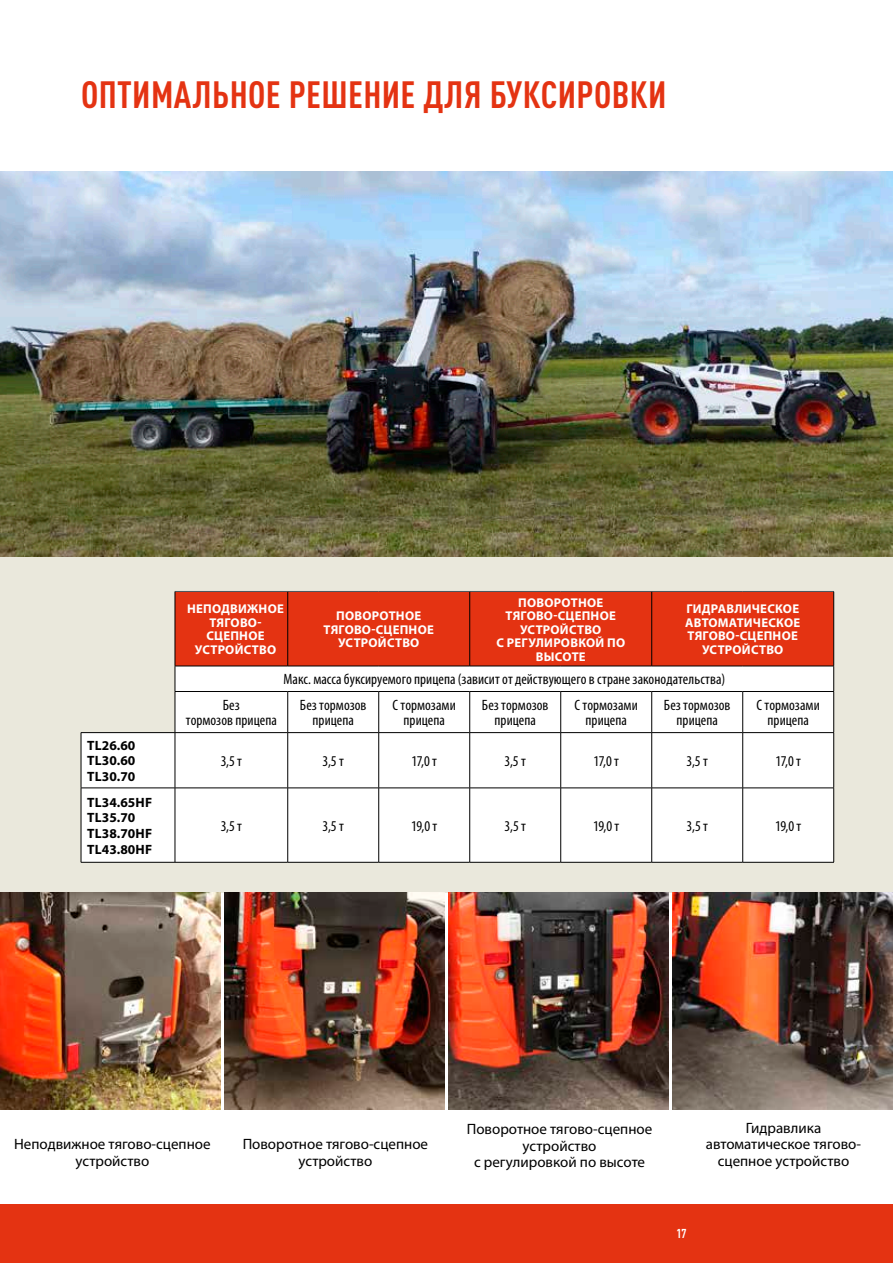
<style>
.page{position:relative;width:893px;height:1263px;background:#fff}
.page>*{position:absolute;margin:0;border:0;box-sizing:border-box;transform-origin:0 0}
.t1{font:700 condensed 37.5px "DIN Pro";letter-spacing:.01em;color:#e43312}
.t2{font:condensed 15px/15px "Myriad Pro";color:#000;text-align:center}
.t3{font:15px/16.5px "Myriad Pro";color:#000;text-align:center}
.t4{font:700 13.5px/15.8px "Myriad Pro";letter-spacing:.01em;color:#000;text-align:justify}
.t5{font:700 12.75px/13.5px "Myriad Pro";letter-spacing:.02em;color:#fff;text-align:center}
.t6{font:700 condensed 12.75px "DIN Pro";color:#fff}
</style>
<div class="page">
<div style="left:0;top:1204px;width:893px;height:59px;background:#e43312"></div>
<div style="left:0;top:549px;width:893px;height:343px;background:#eae8dc"></div>
<img style="left:0;top:172px;width:893px;height:385px">
<img style="left:1px;top:892px;width:219px;height:217px">
<img style="left:224px;top:892px;width:221px;height:217px">
<img style="left:448px;top:892px;width:221px;height:217px">
<img style="left:673px;top:892px;width:220px;height:217px">
<img style="left:0;top:892px;width:1px;height:149px">
<img style="left:0;top:1036px;width:1px;height:156px">
<div style="left:176px;top:592px;width:657px;height:74px;background:#e43312"></div>
<div style="left:82px;top:666px;width:751px;height:196px;background:#fff"></div>
<hr style="left:175px;top:591px;width:113px;height:1px;background:#4c555c">
<hr style="left:288px;top:591px;width:91px;height:1px;background:#4c555c">
<hr style="left:379px;top:591px;width:91px;height:1px;background:#4c555c">
<hr style="left:470px;top:591px;width:91px;height:1px;background:#4c555c">
<hr style="left:561px;top:591px;width:91px;height:1px;background:#4c555c">
<hr style="left:652px;top:591px;width:91px;height:1px;background:#4c555c">
<hr style="left:743px;top:591px;width:91px;height:1px;background:#4c555c">
<hr style="left:175px;top:592px;width:1px;height:74px;background:#000">
<hr style="left:287px;top:592px;width:1px;height:74px;background:#000">
<hr style="left:469px;top:592px;width:1px;height:74px;background:#000">
<hr style="left:651px;top:592px;width:1px;height:74px;background:#000">
<hr style="left:833px;top:592px;width:1px;height:74px;background:#000">
<hr style="left:175px;top:666px;width:113px;height:1px;background:#000">
<svg style="left:175px;top:666px;width:1px;height:25px"></svg>
<hr style="left:288px;top:666px;width:91px;height:1px;background:#000">
<hr style="left:379px;top:666px;width:91px;height:1px;background:#000">
<hr style="left:470px;top:666px;width:91px;height:1px;background:#000">
<hr style="left:561px;top:666px;width:91px;height:1px;background:#000">
<hr style="left:652px;top:666px;width:91px;height:1px;background:#000">
<hr style="left:743px;top:666px;width:91px;height:1px;background:#000">
<svg style="left:833px;top:666px;width:1px;height:25px"></svg>
<hr style="left:175px;top:691px;width:113px;height:1px;background:#000">
<hr style="left:175px;top:692px;width:1px;height:40px;background:#000">
<hr style="left:288px;top:691px;width:91px;height:1px;background:#000">
<hr style="left:287px;top:692px;width:1px;height:40px;background:#000">
<hr style="left:379px;top:691px;width:91px;height:1px;background:#000">
<hr style="left:378px;top:692px;width:1px;height:40px;background:#000">
<hr style="left:470px;top:691px;width:91px;height:1px;background:#000">
<hr style="left:469px;top:692px;width:1px;height:40px;background:#000">
<hr style="left:561px;top:691px;width:91px;height:1px;background:#000">
<hr style="left:560px;top:692px;width:1px;height:40px;background:#000">
<hr style="left:652px;top:691px;width:91px;height:1px;background:#000">
<hr style="left:651px;top:692px;width:1px;height:40px;background:#000">
<hr style="left:743px;top:691px;width:91px;height:1px;background:#000">
<hr style="left:742px;top:692px;width:1px;height:40px;background:#000">
<hr style="left:833px;top:692px;width:1px;height:40px;background:#000">
<hr style="left:81px;top:733px;width:1px;height:55px;background:#000">
<hr style="left:175px;top:732px;width:113px;height:1px;background:#000">
<hr style="left:175px;top:733px;width:1px;height:55px;background:#000">
<hr style="left:288px;top:732px;width:91px;height:1px;background:#000">
<hr style="left:287px;top:733px;width:1px;height:55px;background:#000">
<hr style="left:379px;top:732px;width:91px;height:1px;background:#000">
<hr style="left:378px;top:733px;width:1px;height:55px;background:#000">
<hr style="left:470px;top:732px;width:91px;height:1px;background:#000">
<hr style="left:469px;top:733px;width:1px;height:55px;background:#000">
<hr style="left:561px;top:732px;width:91px;height:1px;background:#000">
<hr style="left:560px;top:733px;width:1px;height:55px;background:#000">
<hr style="left:652px;top:732px;width:91px;height:1px;background:#000">
<hr style="left:651px;top:733px;width:1px;height:55px;background:#000">
<hr style="left:743px;top:732px;width:91px;height:1px;background:#000">
<hr style="left:742px;top:733px;width:1px;height:55px;background:#000">
<hr style="left:833px;top:733px;width:1px;height:55px;background:#000">
<hr style="left:81px;top:788px;width:94px;height:1px;background:#000">
<hr style="left:81px;top:788px;width:1px;height:74px;background:#000">
<hr style="left:175px;top:788px;width:113px;height:1px;background:#000">
<hr style="left:175px;top:788px;width:1px;height:74px;background:#000">
<hr style="left:288px;top:788px;width:91px;height:1px;background:#000">
<hr style="left:287px;top:788px;width:1px;height:74px;background:#000">
<hr style="left:379px;top:788px;width:91px;height:1px;background:#000">
<hr style="left:378px;top:788px;width:1px;height:74px;background:#000">
<hr style="left:470px;top:788px;width:91px;height:1px;background:#000">
<hr style="left:469px;top:788px;width:1px;height:74px;background:#000">
<hr style="left:561px;top:788px;width:91px;height:1px;background:#000">
<hr style="left:560px;top:788px;width:1px;height:74px;background:#000">
<hr style="left:652px;top:788px;width:91px;height:1px;background:#000">
<hr style="left:651px;top:788px;width:1px;height:74px;background:#000">
<hr style="left:743px;top:788px;width:91px;height:1px;background:#000">
<hr style="left:742px;top:788px;width:1px;height:74px;background:#000">
<hr style="left:833px;top:788px;width:1px;height:74px;background:#000">
<hr style="left:81px;top:862px;width:94px;height:1px;background:#000">
<hr style="left:175px;top:862px;width:113px;height:1px;background:#000">
<hr style="left:288px;top:862px;width:91px;height:1px;background:#000">
<hr style="left:379px;top:862px;width:91px;height:1px;background:#000">
<hr style="left:470px;top:862px;width:91px;height:1px;background:#000">
<hr style="left:561px;top:862px;width:91px;height:1px;background:#000">
<hr style="left:652px;top:862px;width:91px;height:1px;background:#000">
<hr style="left:743px;top:862px;width:91px;height:1px;background:#000">
<hr style="left:81px;top:732px;width:94px;height:1px;background:#000">
<h1 class="t1" style="left:81px;top:67px;width:587px">ОПТИМАЛЬНОЕ РЕШЕНИЕ ДЛЯ БУКСИРОВКИ</h1>
<p class="t5" style="left:496px;top:595px;width:130px">ПОВОРОТНОЕ<br>ТЯГОВО-СЦЕПНОЕ<br>УСТРОЙСТВО<br>С РЕГУЛИРОВКОЙ ПО<br>ВЫСОТЕ</p>
<p class="t5" style="left:685px;top:602px;width:116px">ГИДРАВЛИЧЕСКОЕ<br>АВТОМАТИЧЕСКОЕ<br>ТЯГОВО-СЦЕПНОЕ<br>УСТРОЙСТВО</p>
<p class="t2" style="left:284px;top:672px;width:443px">Макс. масса буксируемого прицепа (зависит от действующего в стране законодательства)</p>
<p class="t5" style="left:187px;top:602px;width:98px">НЕПОДВИЖНОЕ<br>ТЯГОВО-<br>СЦЕПНОЕ<br>УСТРОЙСТВО</p>
<p class="t5" style="left:324px;top:608px;width:112px">ПОВОРОТНОЕ<br>ТЯГОВО-СЦЕПНОЕ<br>УСТРОЙСТВО</p>
<p class="t4" style="left:87px;top:737px;width:50px">TL26.60<br>TL30.60<br>TL30.70</p>
<p class="t4" style="left:87px;top:794px;width:67px;text-align:left">TL34.65HF<br>TL35.70<br>TL38.70HF<br>TL43.80HF</p>
<p class="t2" style="left:186px;top:697px;width:92px">Без<br>тормозов прицепа</p>
<p class="t2" style="left:300px;top:697px;width:68px">Без тормозов прицепа</p>
<p class="t2" style="left:393px;top:697px;width:65px">С тормозами прицепа</p>
<p class="t2" style="left:482px;top:697px;width:68px">Без тормозов прицепа</p>
<p class="t2" style="left:575px;top:697px;width:65px">С тормозами прицепа</p>
<p class="t2" style="left:664px;top:697px;width:68px">Без тормозов прицепа</p>
<p class="t2" style="left:757px;top:697px;width:65px">С тормозами прицепа</p>
<p class="t2" style="left:221px;top:753px;width:23px">3,5 т</p>
<p class="t2" style="left:323px;top:753px;width:23px">3,5 т</p>
<p class="t2" style="left:411px;top:753px;width:27px">17,0 т</p>
<p class="t2" style="left:505px;top:753px;width:23px">3,5 т</p>
<p class="t2" style="left:593px;top:753px;width:27px">17,0 т</p>
<p class="t2" style="left:687px;top:753px;width:23px">3,5 т</p>
<p class="t2" style="left:775px;top:753px;width:27px">17,0 т</p>
<p class="t2" style="left:221px;top:818px;width:23px">3,5 т</p>
<p class="t2" style="left:323px;top:818px;width:23px">3,5 т</p>
<p class="t2" style="left:411px;top:818px;width:28px">19,0 т</p>
<p class="t2" style="left:505px;top:818px;width:23px">3,5 т</p>
<p class="t2" style="left:593px;top:818px;width:28px">19,0 т</p>
<p class="t2" style="left:687px;top:818px;width:23px">3,5 т</p>
<p class="t2" style="left:775px;top:818px;width:28px">19,0 т</p>
<p class="t3" style="left:14px;top:1136px;width:198px">Неподвижное тягово-сцепное устройство</p>
<p class="t3" style="left:243px;top:1136px;width:187px">Поворотное тягово-сцепное устройство</p>
<p class="t3" style="left:467px;top:1120px;width:187px">Поворотное тягово-сцепное устройство<br>с регулировкой по высоте</p>
<p class="t3" style="left:706px;top:1119px;width:157px">Гидравлика автоматическое тягово&shy;сцепное устройство</p>
<p class="t6" style="left:676px;top:1224px;width:12px">17</p>
</div>
